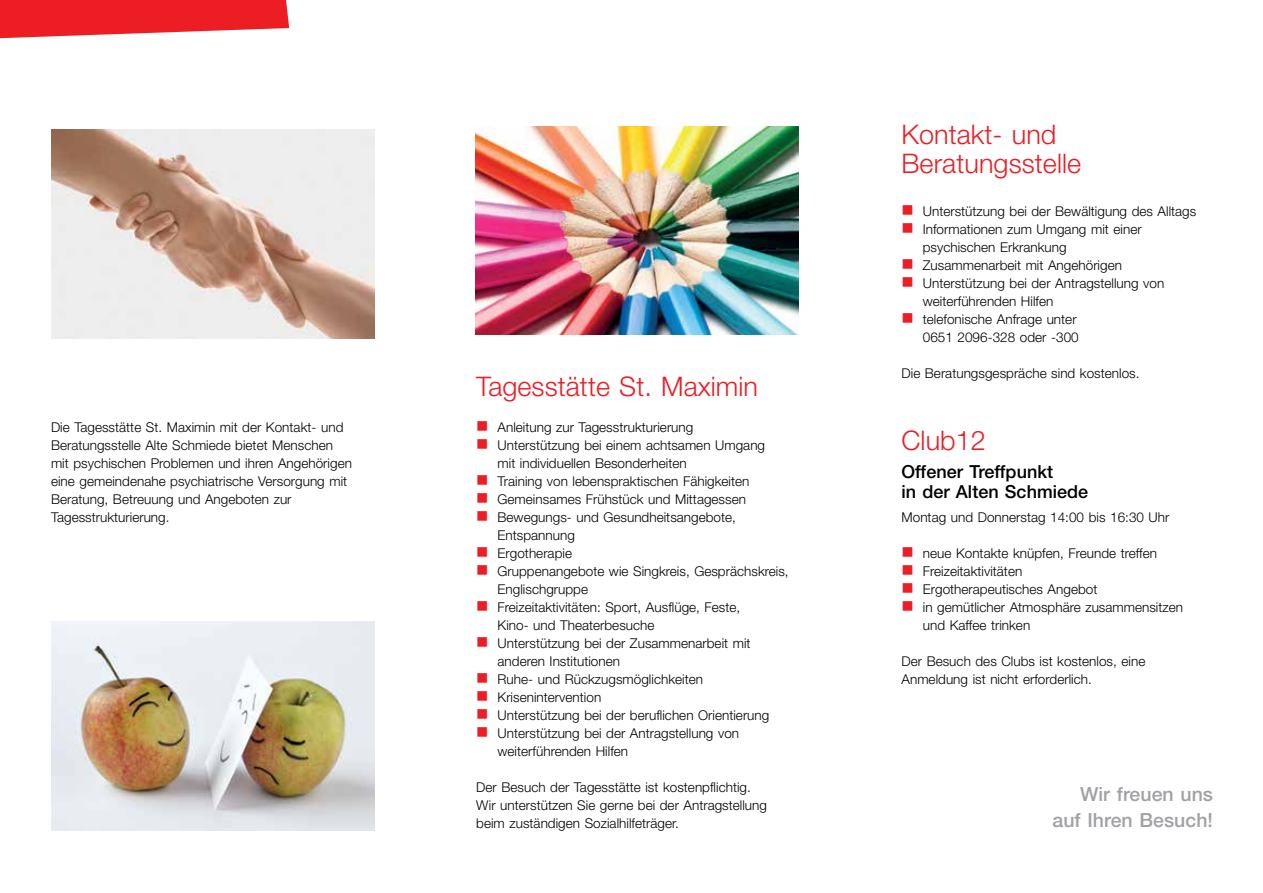
<style>
.page{position:relative;width:1263px;height:893px;background:#fff}
.page>*{position:absolute;margin:0;border:0;box-sizing:border-box;transform-origin:0 0}
.t1{font:300 27px/28.5px "Helvetica Neue LT Pro";letter-spacing:.005em;color:#ed1d24}
.t2{font:500 19.5px/25.5px "Helvetica Neue LT Pro";letter-spacing:.005em;color:#9fa1a4;text-align:right}
.t3{font:500 18px/19.5px "Helvetica Neue LT Pro";letter-spacing:.005em;color:#000}
.t4{font:300 13.5px/18px "Helvetica Neue LT Pro";letter-spacing:.005em;color:#000}
</style>
<div class="page">
<svg style="left:0;top:0;width:289px;height:39px;background:#ef3f45"></svg>
<img style="left:51px;top:130px;width:323px;height:208px">
<img style="left:476px;top:126px;width:323px;height:209px">
<img style="left:51px;top:622px;width:323px;height:208px">
<p class="t4" style="left:51px;top:418px;width:302px">Die Tagesstätte St. Maximin mit der Kontakt- und Beratungsstelle Alte Schmiede bietet Menschen mit psychischen Problemen und ihren Angehörigen eine gemeindenahe psychiatrische Versorgung mit Beratung, Betreuung und Angeboten zur Tagesstrukturierung.</p>
<h1 class="t1" style="left:476px;top:372px;width:283px">Tagesstätte St. Maximin</h1>
<p class="t4" style="left:497px;top:418px;width:293px">Anleitung zur Tagesstrukturierung<br>Unterstützung bei einem achtsamen Umgang<br>mit individuellen Besonderheiten<br>Training von lebenspraktischen Fähigkeiten Gemeinsames Frühstück und Mittagessen Bewegungs- und Gesundheitsangebote, Entspannung<br>Ergotherapie<br>Gruppenangebote wie Singkreis, Gesprächskreis, Englischgruppe<br>Freizeitaktivitäten: Sport, Ausflüge, Feste,<br>Kino- und Theaterbesuche<br>Unterstützung bei der Zusammenarbeit mit anderen Institutionen<br>Ruhe- und Rückzugsmöglichkeiten Krisenintervention<br>Unterstützung bei der beruflichen Orientierung Unterstützung bei der Antragstellung von weiterführenden Hilfen</p>
<p class="t4" style="left:476px;top:778px;width:292px">Der Besuch der Tagesstätte ist kostenpflichtig.<br>Wir unterstützen Sie gerne bei der Antragstellung beim zuständigen Sozialhilfeträger.</p>
<h1 class="t1" style="left:901px;top:120px;width:181px">Kontakt- und<br>Beratungsstelle</h1>
<p class="t4" style="left:923px;top:202px;width:275px">Unterstützung bei der Bewältigung des Alltags<br>Informationen zum Umgang mit einer psychischen Erkrankung<br>Zusammenarbeit mit Angehörigen<br>Unterstützung bei der Antragstellung von weiterführenden Hilfen<br>telefonische Anfrage unter<br>0651 2096-328 oder -300</p>
<p class="t4" style="left:901px;top:364px;width:240px">Die Beratungsgespräche sind kostenlos.</p>
<h1 class="t1" style="left:901px;top:426px;width:86px">Club12</h1>
<h3 class="t3" style="left:901px;top:462px;width:188px">Offener Treffpunkt<br>in der Alten Schmiede</h3>
<p class="t4" style="left:901px;top:508px;width:269px">Montag und Donnerstag 14:00 bis 16:30 Uhr</p>
<p class="t4" style="left:923px;top:544px;width:262px">neue Kontakte knüpfen, Freunde treffen<br>Freizeitaktivitäten<br>Ergotherapeutisches Angebot<br>in gemütlicher Atmosphäre zusammensitzen und Kaffee trinken</p>
<p class="t4" style="left:901px;top:652px;width:245px">Der Besuch des Clubs ist kostenlos, eine<br>Anmeldung ist nicht erforderlich.</p>
<h2 class="t2" style="left:1052px;top:781px;width:162px">Wir freuen uns auf Ihren Besuch!</h2>
</div>
